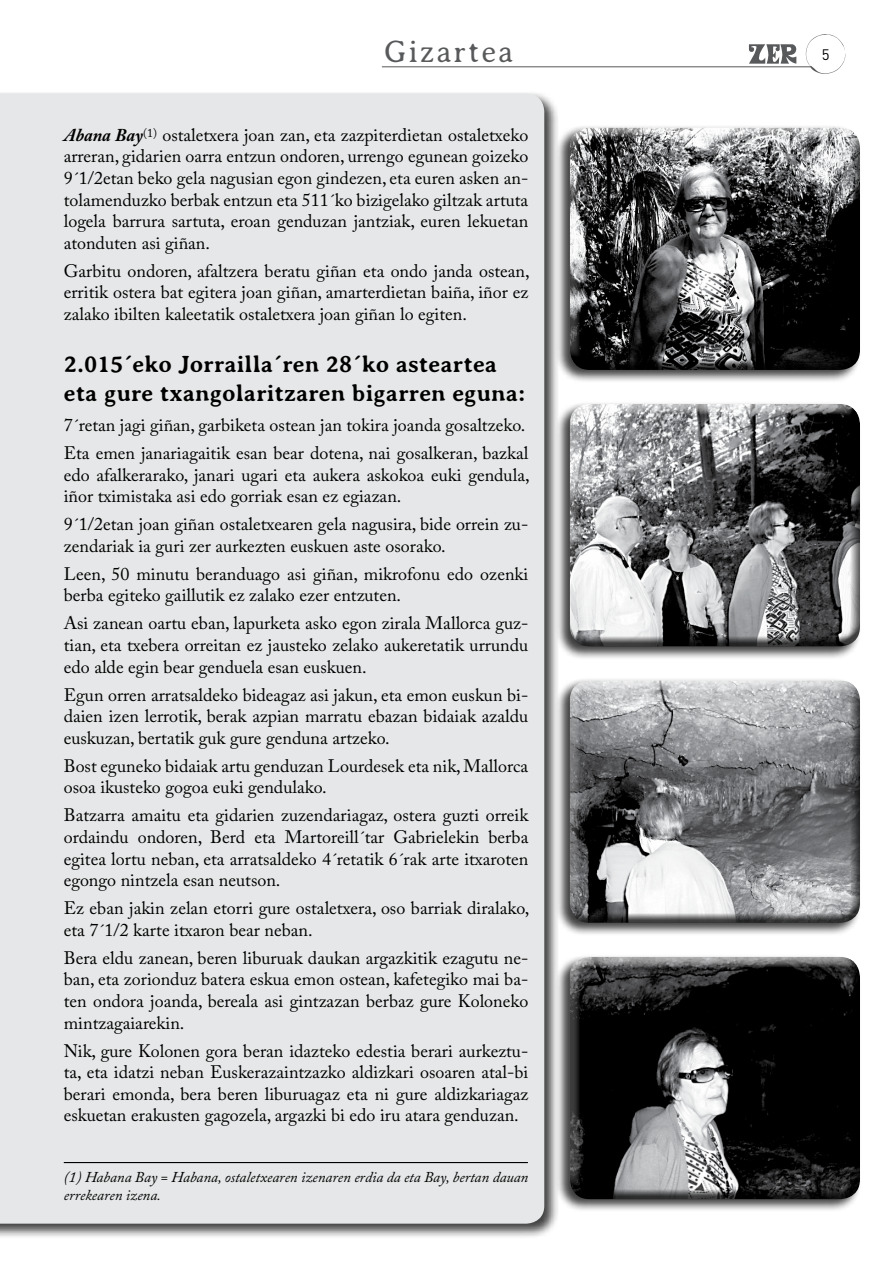
<style>
.page{position:relative;width:893px;height:1263px;background:#fff}
.page>*{position:absolute;margin:0;border:0;box-sizing:border-box;transform-origin:0 0}
.t1{font:300 31.5px "Averia Serif";letter-spacing:.06em;color:#58595b}
.t2{font:700 24px/28.8px "Averia Serif";color:#000}
.t3{font:18px/21.6px "Adobe Caslon Pro";color:#000;text-align:justify}
.t4{font:italic 15px/18px "Adobe Caslon Pro";color:#000}
.t5{font:15px "DIN";color:#000}
.s1{font-weight:700;font-style:italic}
</style>
<div class="page">
<hr style="left:382px;top:67px;width:429px;height:1px;background:#58595b">
<svg style="left:806px;top:34px;width:39px;height:40px"></svg>
<svg style="left:749px;top:44px;width:47px;height:20px"></svg>
<div style="left:0;top:91px;width:559px;height:1148px;background:#000;opacity:.75"></div>
<div style="left:0;top:94px;width:544px;height:1130px;background:#e6e7e8"></div>
<div style="left:555px;top:125px;width:307px;height:258px;background:#000;opacity:.75"></div>
<div style="left:568px;top:125px;width:293px;height:233px;background:#fff;opacity:.75"></div>
<div style="left:568px;top:131px;width:293px;height:240px;background:#000;opacity:.75"></div>
<div style="left:555px;top:401px;width:307px;height:259px;background:#000;opacity:.75"></div>
<div style="left:568px;top:401px;width:293px;height:234px;background:#fff;opacity:.75"></div>
<div style="left:568px;top:408px;width:293px;height:239px;background:#000;opacity:.75"></div>
<div style="left:555px;top:677px;width:307px;height:259px;background:#000;opacity:.75"></div>
<div style="left:568px;top:678px;width:293px;height:233px;background:#fff;opacity:.75"></div>
<div style="left:568px;top:684px;width:293px;height:240px;background:#000;opacity:.75"></div>
<div style="left:555px;top:954px;width:307px;height:258px;background:#000;opacity:.75"></div>
<div style="left:568px;top:954px;width:293px;height:233px;background:#fff;opacity:.75"></div>
<div style="left:568px;top:961px;width:293px;height:239px;background:#000;opacity:.75"></div>
<hr style="left:64px;top:1162px;width:464px;height:1px;background:#000">
<h1 class="t1" style="left:384px;top:34px;width:131px">Gizartea</h1>
<p class="t5" style="left:822px;top:45px;width:9px">5</p>
<p class="t3" style="left:64px;top:124px;width:466px"><span class="s1">Abana Bay</span><sup>(1)</sup> ostaletxera joan zan, eta zazpiterdietan ostaletxeko arreran, gidarien oarra entzun ondoren, urrengo egunean goizeko 9´1/2etan beko gela nagusian egon gindezen, eta euren asken an&shy;tolamenduzko berbak entzun eta 511´ko bizigelako giltzak artuta logela barrura sartuta, eroan genduzan jantziak, euren lekuetan atonduten asi giñan.</p>
<p class="t3" style="left:64px;top:260px;width:467px">Garbitu ondoren, afaltzera beratu giñan eta ondo janda ostean, erritik ostera bat egitera joan giñan, amarterdietan baiña, iñor ez zalako ibilten kaleetatik ostaletxera joan giñan lo egiten.</p>
<h2 class="t2" style="left:64px;top:350px;width:463px">2.015´eko Jorrailla´ren 28´ko asteartea eta gure txangolaritzaren bigarren eguna:</h2>
<p class="t3" style="left:64px;top:411px;width:466px;line-height:27.9px">7´retan jagi giñan, garbiketa ostean jan tokira joanda gosaltzeko.<br>Eta emen janariagaitik esan bear dotena, nai gosalkeran, bazkal</p>
<p class="t3" style="left:64px;top:464px;width:467px">edo afalkerarako, janari ugari eta aukera askokoa euki gendula, iñor tximistaka asi edo gorriak esan ez egiazan.</p>
<p class="t3" style="left:64px;top:513px;width:466px">9´1/2etan joan giñan ostaletxearen gela nagusira, bide orrein zu&shy;zendariak ia guri zer aurkezten euskuen aste osorako.</p>
<p class="t3" style="left:64px;top:563px;width:466px">Leen, 50 minutu beranduago asi giñan, mikrofonu edo ozenki berba egiteko gaillutik ez zalako ezer entzuten.</p>
<p class="t3" style="left:64px;top:612px;width:466px">Asi zanean oartu eban, lapurketa asko egon zirala Mallorca guz&shy;tian, eta txebera orreitan ez jausteko zelako aukeretatik urrundu edo alde egin bear genduela esan euskuen.</p>
<p class="t3" style="left:64px;top:684px;width:466px">Egun orren arratsaldeko bideagaz asi jakun, eta emon euskun bi&shy;daien izen lerrotik, berak azpian marratu ebazan bidaiak azaldu euskuzan, bertatik guk gure genduna artzeko.</p>
<p class="t3" style="left:64px;top:755px;width:466px">Bost eguneko bidaiak artu genduzan Lourdesek eta nik, Mallorca osoa ikusteko gogoa euki gendulako.</p>
<p class="t3" style="left:64px;top:804px;width:466px">Batzarra amaitu eta gidarien zuzendariagaz, ostera guzti orreik ordaindu ondoren, Berd eta Martoreill´tar Gabrielekin berba egitea lortu neban, eta arratsaldeko 4´retatik 6´rak arte itxaroten egongo nintzela esan neutson.</p>
<p class="t3" style="left:64px;top:897px;width:467px">Ez eban jakin zelan etorri gure ostaletxera, oso barriak diralako, eta 7´1/2 karte itxaron bear neban.</p>
<p class="t3" style="left:64px;top:947px;width:466px">Bera eldu zanean, beren liburuak daukan argazkitik ezagutu ne&shy;ban, eta zorionduz batera eskua emon ostean, kafetegiko mai ba&shy;ten ondora joanda, bereala asi gintzazan berbaz gure Koloneko mintzagaiarekin.</p>
<p class="t3" style="left:64px;top:1039px;width:466px">Nik, gure Kolonen gora beran idazteko edestia berari aurkeztu&shy;ta, eta idatzi neban Euskerazaintzazko aldizkari osoaren atal-bi berari emonda, bera beren liburuagaz eta ni gure aldizkariagaz eskuetan erakusten gagozela, argazki bi edo iru atara genduzan.</p>
<p class="t4" style="left:64px;top:1168px;width:466px">(1) Habana Bay = Habana, ostaletxearen izenaren erdia da eta Bay, bertan dauan errekearen izena.</p>
</div>
